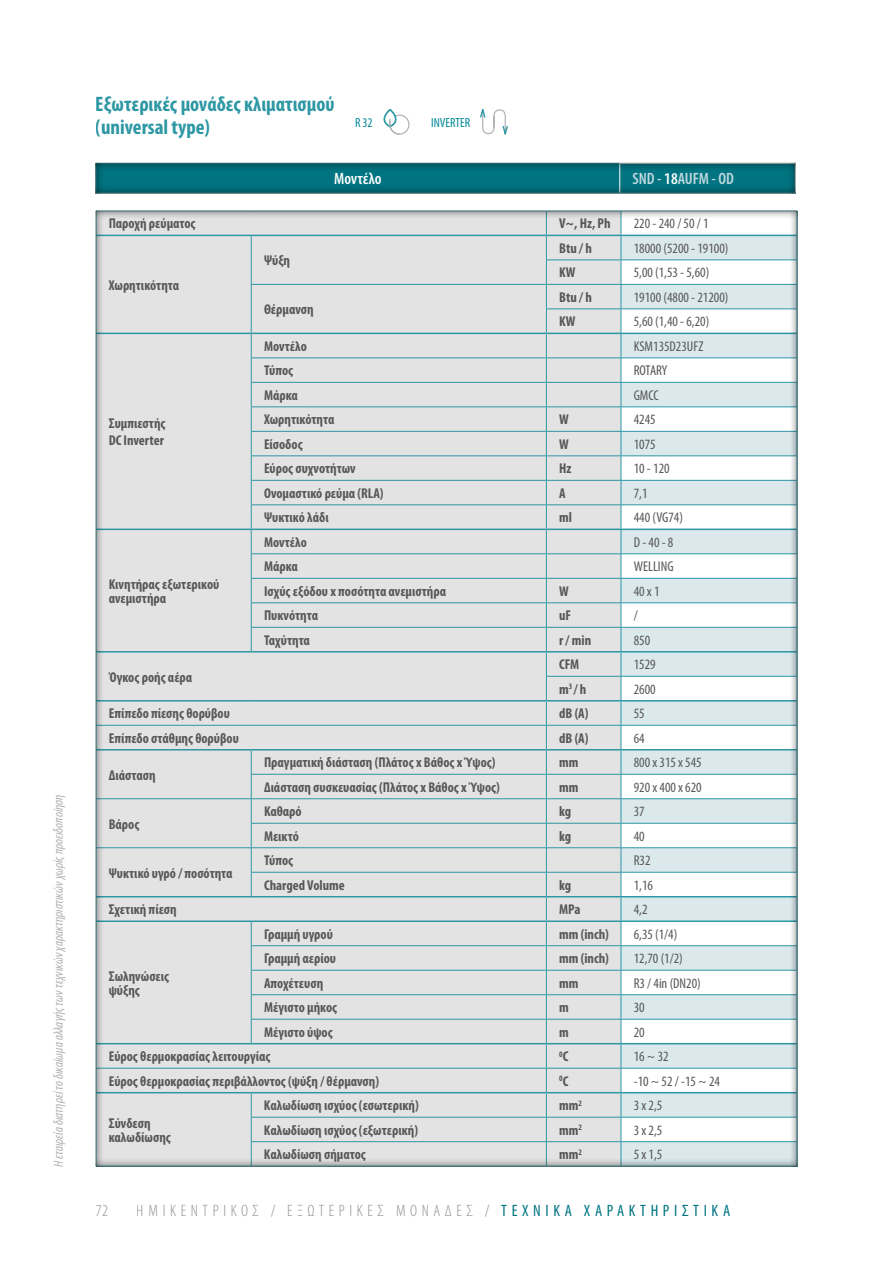
<style>
.page{position:relative;width:893px;height:1263px;background:#fff}
.page>*{position:absolute;margin:0;border:0;box-sizing:border-box;transform-origin:0 0}
.t1{font:700 condensed 21px/22.6px "Myriad Pro";color:#2d97a4}
.t2{font:300 condensed 16.5px "Myriad Pro";letter-spacing:.28em;color:#929292}
.t3{font:600 condensed 16.5px "Myriad Pro";color:#c0d9de}
.t4{font:600 condensed 16.5px "Myriad Pro";color:#fff}
.t5{font:700 condensed 14.25px/14.1px "Myriad Pro";color:#575756}
.t6{font:condensed 14.25px "Myriad Pro";color:#575756}
.t7{font:italic condensed 13.5px "Myriad Pro";color:#b3b2b2}
.t8{font:condensed 13.2px "Myriad Pro";color:#008997}
.t9{font:700 condensed 8.25px "Myriad Pro";color:#575756}
.s1{color:#fff}
.s2{font-size:14.25px}
.s3{font-weight:400;color:#007481}
</style>
<div class="page">
<div style="left:93px;top:162px;width:735px;height:39px;background:#000;opacity:.75"></div>
<div style="left:93px;top:210px;width:736px;height:963px;background:#000;opacity:.75"></div>
<svg style="left:480px;top:108px;width:28px;height:27px"></svg>
<svg style="left:383px;top:110px;width:27px;height:25px"></svg>
<p class="t7" style="left:50px;top:1167px;width:375px;rotate:-90deg">Η εταιρεία διατηρεί το δικαίωμα αλλαγής των τεχνικών χαρακτηριστικών χωρίς προειδοποίηση</p>
<h1 class="t1" style="left:96px;top:93px;width:240px">Εξωτερικές μονάδες κλιματισμού (universal type)</h1>
<p class="t8" style="left:355px;top:114px;width:19px">R 32</p>
<p class="t8" style="left:431px;top:114px;width:40px">INVERTER</p>
<p class="t4" style="left:334px;top:170px;width:49px">Μοντέλο</p>
<p class="t3" style="left:632px;top:170px;width:103px">SND - <span class="s1">18</span>AUFM - OD</p>
<p class="t5" style="left:109px;top:217px;width:88px">Παροχή ρεύματος</p>
<p class="t5" style="left:559px;top:217px;width:53px">V~, Hz, Ph</p>
<p class="t6" style="left:634px;top:215px;width:76px">220 - 240 / 50 / 1</p>
<p class="t5" style="left:109px;top:278px;width:72px">Χωρητικότητα</p>
<p class="t5" style="left:109px;top:415px;width:58px;line-height:17.1px">Συμπιεστής<br>DC Inverter</p>
<p class="t5" style="left:109px;top:577px;width:112px">Κινητήρας εξωτερικού ανεμιστήρα</p>
<p class="t5" style="left:109px;top:670px;width:85px">Όγκος ροής αέρα</p>
<p class="t5" style="left:264px;top:254px;width:28px">Ψύξη</p>
<p class="t5" style="left:264px;top:303px;width:51px">Θέρμανση</p>
<p class="t5" style="left:559px;top:241px;width:34px">Btu / h</p>
<p class="t6" style="left:634px;top:240px;width:96px">18000 (5200 - 19100)</p>
<p class="t5" style="left:559px;top:266px;width:18px">KW</p>
<p class="t6" style="left:634px;top:264px;width:77px">5,00 (1,53 - 5,60)</p>
<p class="t5" style="left:559px;top:290px;width:34px">Btu / h</p>
<p class="t6" style="left:634px;top:289px;width:96px">19100 (4800 - 21200)</p>
<p class="t5" style="left:559px;top:315px;width:18px">KW</p>
<p class="t6" style="left:634px;top:313px;width:77px">5,60 (1,40 - 6,20)</p>
<p class="t5" style="left:264px;top:339px;width:44px">Μοντέλο</p>
<p class="t6" style="left:634px;top:338px;width:71px">KSM135D23UFZ</p>
<p class="t5" style="left:264px;top:364px;width:31px">Τύπος</p>
<p class="t6" style="left:634px;top:362px;width:35px">ROTARY</p>
<p class="t5" style="left:264px;top:388px;width:35px">Μάρκα</p>
<p class="t6" style="left:634px;top:387px;width:27px">GMCC</p>
<p class="t5" style="left:264px;top:413px;width:72px">Χωρητικότητα</p>
<p class="t5" style="left:559px;top:413px;width:11px">W</p>
<p class="t6" style="left:634px;top:411px;width:23px">4245</p>
<p class="t5" style="left:264px;top:437px;width:40px">Είσοδος</p>
<p class="t5" style="left:559px;top:437px;width:11px">W</p>
<p class="t6" style="left:634px;top:436px;width:23px">1075</p>
<p class="t5" style="left:264px;top:462px;width:93px">Εύρος συχνοτήτων</p>
<p class="t5" style="left:559px;top:462px;width:14px">Hz</p>
<p class="t6" style="left:634px;top:460px;width:37px">10 - 120</p>
<p class="t5" style="left:264px;top:486px;width:121px">Ονομαστικό ρεύμα (RLA)</p>
<p class="t5" style="left:559px;top:486px;width:8px">A</p>
<p class="t6" style="left:634px;top:485px;width:15px">7,1</p>
<p class="t5" style="left:264px;top:511px;width:66px">Ψυκτικό λάδι</p>
<p class="t5" style="left:559px;top:511px;width:14px">ml</p>
<p class="t6" style="left:634px;top:509px;width:51px">440 (VG74)</p>
<p class="t5" style="left:264px;top:535px;width:44px">Μοντέλο</p>
<p class="t6" style="left:634px;top:534px;width:41px">D - 40 - 8</p>
<p class="t5" style="left:264px;top:560px;width:35px">Μάρκα</p>
<p class="t6" style="left:634px;top:558px;width:41px">WELLING</p>
<p class="t5" style="left:264px;top:584px;width:184px">Ισχύς εξόδου x ποσότητα ανεμιστήρα</p>
<p class="t5" style="left:559px;top:584px;width:11px">W</p>
<p class="t6" style="left:634px;top:583px;width:27px">40 x 1</p>
<p class="t5" style="left:264px;top:609px;width:56px">Πυκνότητα</p>
<p class="t5" style="left:559px;top:609px;width:14px">uF</p>
<p class="t6" style="left:634px;top:607px;width:6px">/</p>
<p class="t5" style="left:264px;top:633px;width:48px">Ταχύτητα</p>
<p class="t5" style="left:559px;top:633px;width:34px">r / min</p>
<p class="t6" style="left:634px;top:632px;width:18px">850</p>
<p class="t5" style="left:559px;top:658px;width:22px">CFM</p>
<p class="t6" style="left:634px;top:656px;width:23px">1529</p>
<p class="t5" style="left:559px;top:682px;width:29px">m<sup>3</sup> / h</p>
<p class="t6" style="left:634px;top:680px;width:23px">2600</p>
<p class="t5" style="left:109px;top:707px;width:123px">Επίπεδο πίεσης θορύβου</p>
<p class="t5" style="left:559px;top:707px;width:31px">dB (A)</p>
<p class="t6" style="left:634px;top:705px;width:12px">55</p>
<p class="t5" style="left:109px;top:731px;width:132px">Επίπεδο στάθμης θορύβου</p>
<p class="t5" style="left:559px;top:731px;width:31px">dB (A)</p>
<p class="t6" style="left:634px;top:729px;width:12px">64</p>
<p class="t5" style="left:109px;top:768px;width:48px">Διάσταση</p>
<p class="t5" style="left:264px;top:756px;width:233px">Πραγματική διάσταση (Πλάτος x Βάθος x Ύψος)</p>
<p class="t5" style="left:559px;top:756px;width:21px">mm</p>
<p class="t6" style="left:634px;top:754px;width:70px">800 x 315 x 545</p>
<p class="t5" style="left:264px;top:780px;width:237px">Διάσταση συσκευασίας (Πλάτος x Βάθος x Ύψος)</p>
<p class="t5" style="left:559px;top:780px;width:21px">mm</p>
<p class="t6" style="left:634px;top:778px;width:70px">920 x 400 x 620</p>
<p class="t5" style="left:109px;top:817px;width:32px">Βάρος</p>
<p class="t5" style="left:109px;top:866px;width:125px">Ψυκτικό υγρό / ποσότητα</p>
<p class="t5" style="left:264px;top:805px;width:39px">Καθαρό</p>
<p class="t5" style="left:559px;top:805px;width:14px">kg</p>
<p class="t6" style="left:634px;top:803px;width:12px">37</p>
<p class="t5" style="left:264px;top:829px;width:36px">Μεικτό</p>
<p class="t5" style="left:559px;top:829px;width:14px">kg</p>
<p class="t6" style="left:634px;top:827px;width:12px">40</p>
<p class="t5" style="left:264px;top:854px;width:31px">Τύπος</p>
<p class="t6" style="left:634px;top:852px;width:18px">R32</p>
<p class="t5" style="left:264px;top:878px;width:82px">Charged Volume</p>
<p class="t5" style="left:559px;top:878px;width:14px">kg</p>
<p class="t6" style="left:634px;top:876px;width:21px">1,16</p>
<p class="t5" style="left:109px;top:903px;width:69px">Σχετική πίεση</p>
<p class="t5" style="left:559px;top:903px;width:23px">MPa</p>
<p class="t6" style="left:634px;top:901px;width:15px">4,2</p>
<p class="t5" style="left:264px;top:927px;width:70px">Γραμμή υγρού</p>
<p class="t5" style="left:559px;top:927px;width:51px">mm (inch)</p>
<p class="t6" style="left:634px;top:925px;width:45px">6,35 (1/4)</p>
<p class="t5" style="left:264px;top:952px;width:74px">Γραμμή αερίου</p>
<p class="t5" style="left:559px;top:952px;width:51px">mm (inch)</p>
<p class="t6" style="left:634px;top:950px;width:51px">12,70 (1/2)</p>
<p class="t5" style="left:264px;top:976px;width:61px">Αποχέτευση</p>
<p class="t5" style="left:559px;top:976px;width:21px">mm</p>
<p class="t6" style="left:634px;top:974px;width:69px">R3 / 4in (DN20)</p>
<p class="t5" style="left:264px;top:1001px;width:75px">Μέγιστο μήκος</p>
<p class="t5" style="left:559px;top:1001px;width:11px">m</p>
<p class="t6" style="left:634px;top:999px;width:12px">30</p>
<p class="t5" style="left:264px;top:1025px;width:70px">Μέγιστο ύψος</p>
<p class="t5" style="left:559px;top:1025px;width:11px">m</p>
<p class="t6" style="left:634px;top:1023px;width:12px">20</p>
<p class="t5" style="left:109px;top:1050px;width:163px">Εύρος θερμοκρασίας λειτουργίας</p>
<p class="t9" style="left:559px;top:1049px;width:11px">0<span class="s2">C</span></p>
<p class="t6" style="left:634px;top:1048px;width:36px">16 ~ 32</p>
<p class="t5" style="left:109px;top:1074px;width:272px">Εύρος θερμοκρασίας περιβάλλοντος (ψύξη / θέρμανση)</p>
<p class="t9" style="left:559px;top:1074px;width:11px">0<span class="s2">C</span></p>
<p class="t6" style="left:634px;top:1072px;width:88px">-10 ~ 52 / -15 ~ 24</p>
<p class="t5" style="left:109px;top:1116px;width:64px">Σύνδεση καλωδίωσης</p>
<p class="t5" style="left:109px;top:969px;width:62px">Σωληνώσεις ψύξης</p>
<p class="t5" style="left:264px;top:1099px;width:156px">Καλωδίωση ισχύος (εσωτερική)</p>
<p class="t5" style="left:559px;top:1099px;width:24px">mm<sup>2</sup></p>
<p class="t6" style="left:634px;top:1097px;width:30px">3 x 2,5</p>
<p class="t5" style="left:264px;top:1123px;width:156px">Καλωδίωση ισχύος (εξωτερική)</p>
<p class="t5" style="left:559px;top:1123px;width:24px">mm<sup>2</sup></p>
<p class="t6" style="left:634px;top:1121px;width:30px">3 x 2,5</p>
<p class="t5" style="left:264px;top:1148px;width:103px">Καλωδίωση σήματος</p>
<p class="t5" style="left:559px;top:1148px;width:24px">mm<sup>2</sup></p>
<p class="t6" style="left:634px;top:1146px;width:30px">5 x 1,5</p>
<p class="t2" style="left:96px;top:1202px;width:14px">72</p>
<p class="t2" style="left:137px;top:1202px;width:595px">ΗΜΙΚΕΝΤΡΙΚΟΣ / ΕΞΩΤΕΡΙΚΕΣ ΜΟΝΑΔΕΣ / <span class="s3">ΤΕΧΝΙΚΑ ΧΑΡΑΚΤΗΡΙΣΤΙΚΑ</span></p>
</div>
